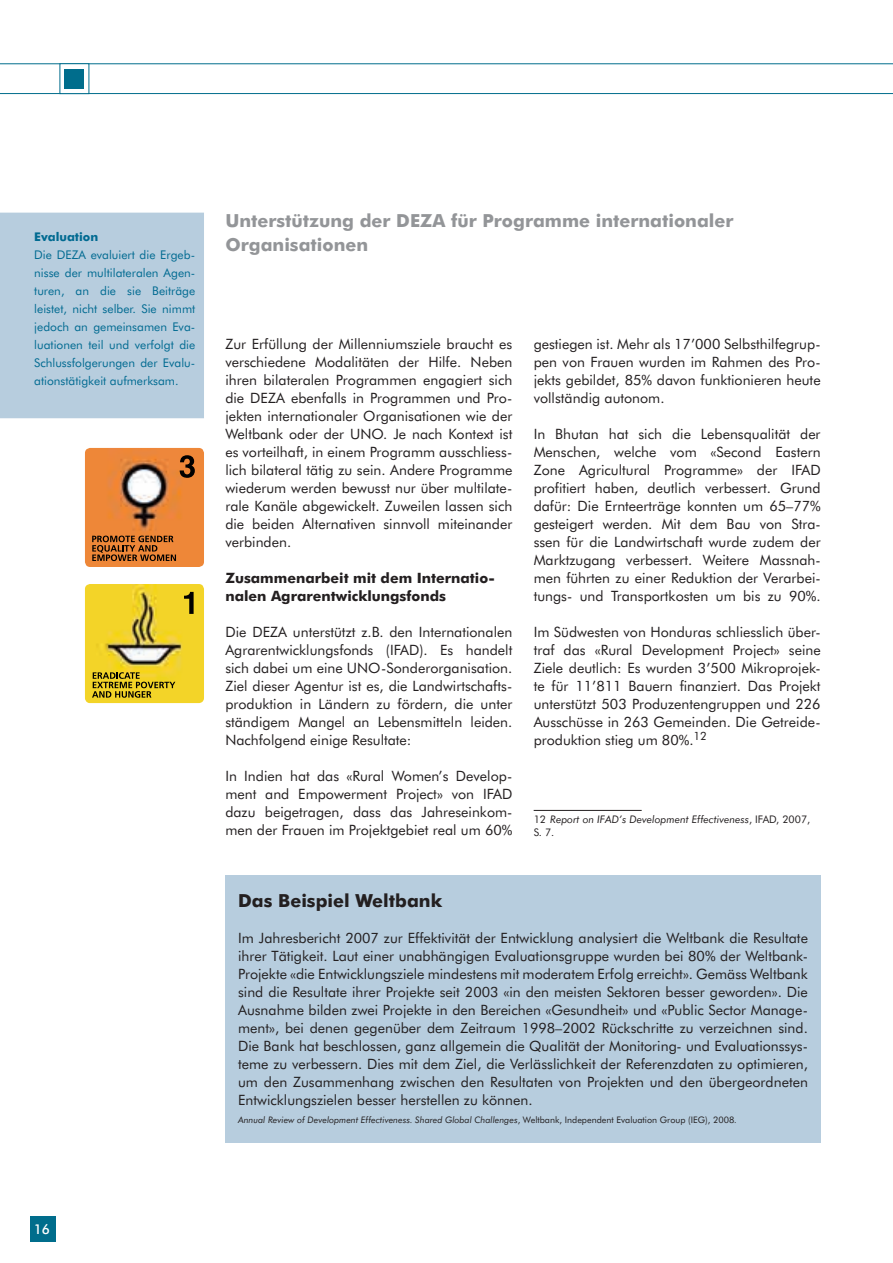
<style>
.page{position:relative;width:893px;height:1263px;background:#fff}
.page>*{position:absolute;margin:0;border:0;box-sizing:border-box;transform-origin:0 0}
.t1{font:700 18px/24px "Futura BT";color:#939598}
.t2{font:700 18px "Futura BT";color:#231f20}
.t3{font:14.25px/18px "Futura BT";color:#231f20;text-align:justify}
.t4{font:700 14.25px/18px "Futura BT";color:#231f20}
.t5{font:500 13.5px "Futura BT";color:#fff}
.t6{font:12px/18px "Futura BT";color:#006a91;text-align:justify}
.t7{font:700 12px "Futura BT";color:#006a91}
.t8{font:italic 10.5px/12.6px "Futura BT";color:#231f20}
.t9{font:italic 9px "Futura BT";color:#231f20}
.s1{font-style:normal}
</style>
<div class="page">
<hr style="left:0;top:63px;width:892px;height:1px;background:#006d8c">
<hr style="left:0;top:93px;width:892px;height:1px;background:#006d8c">
<div style="left:60px;top:63px;width:29px;height:31px;background:#fff;border:1px solid #006d8c"></div>
<div style="left:65px;top:69px;width:19px;height:19px;background:#006d8c"></div>
<div style="left:30px;top:1216px;width:25px;height:26px;background:#006d8c"></div>
<div style="left:0;top:212px;width:204px;height:207px;background:#b7cdde"></div>
<img style="left:85px;top:584px;width:119px;height:119px">
<svg style="left:184px;top:592px;width:10px;height:22px"></svg>
<svg style="left:92px;top:672px;width:83px;height:26px;background:#b39c1d"></svg>
<div style="left:225px;top:875px;width:596px;height:267px;background:#b7cdde"></div>
<img style="left:85px;top:448px;width:119px;height:119px">
<svg style="left:180px;top:455px;width:15px;height:23px"></svg>
<svg style="left:92px;top:536px;width:84px;height:25px;background:#a05b25"></svg>
<hr style="left:534px;top:810px;width:108px;height:1px;background:#231f20">
<p class="t7" style="left:34px;top:229px;width:66px">Evaluation</p>
<p class="t6" style="left:34px;top:245px;width:163px">Die DEZA evaluiert die Ergeb&shy;nisse der multilateralen Agen&shy;turen, an die sie Beiträge leistet, nicht selber. Sie nimmt jedoch an gemeinsamen Eva&shy;luationen teil und verfolgt die Schlussfolgerungen der Evalu&shy;ationstätigkeit aufmerksam.</p>
<p class="t1" style="left:225px;top:208px;width:510px">Unterstützung der DEZA für Programme internationaler<br>Organisationen</p>
<p class="t3" style="left:225px;top:335px;width:289px">Zur Erfüllung der Millenniumsziele braucht es verschiedene Modalitäten der Hilfe. Neben ihren bilateralen Programmen engagiert sich die DEZA ebenfalls in Programmen und Pro&shy;jekten internationaler Organisationen wie der Weltbank oder der UNO. Je nach Kontext ist es vorteilhaft, in einem Programm ausschliess&shy;lich bilateral tätig zu sein. Andere Programme wiederum werden bewusst nur über multilate&shy;rale Kanäle abgewickelt. Zuweilen lassen sich die beiden Alternativen sinnvoll miteinander verbinden.</p>
<p class="t4" style="left:225px;top:569px;width:271px">Zusammenarbeit mit dem Internatio&shy;nalen Agrarentwicklungsfonds</p>
<p class="t3" style="left:225px;top:623px;width:289px">Die DEZA unterstützt z.B. den Internationalen Agrarentwicklungsfonds (IFAD). Es handelt sich dabei um eine UNO-Sonderorganisation.<br>Ziel dieser Agentur ist es, die Landwirtschafts&shy;produktion in Ländern zu fördern, die unter ständigem Mangel an Lebensmitteln leiden.<br>Nachfolgend einige Resultate:</p>
<p class="t3" style="left:225px;top:767px;width:289px">In Indien hat das «Rural Women’s Develop&shy;ment and Empowerment Project» von IFAD dazu beigetragen, dass das Jahreseinkom&shy;men der Frauen im Projektgebiet real um 60%</p>
<p class="t3" style="left:534px;top:335px;width:289px">gestiegen ist. Mehr als 17’000 Selbsthilfegrup&shy;pen von Frauen wurden im Rahmen des Pro&shy;jekts gebildet, 85% davon funktionieren heute vollständig autonom.</p>
<p class="t3" style="left:534px;top:425px;width:289px">In Bhutan hat sich die Lebensqualität der Menschen, welche vom «Second Eastern Zone Agricultural Programme» der IFAD profitiert haben, deutlich verbessert. Grund dafür: Die Ernteerträge konnten um 65–77% gesteigert werden. Mit dem Bau von Stra&shy;ssen für die Landwirtschaft wurde zudem der Marktzugang verbessert. Weitere Massnah&shy;men führten zu einer Reduktion der Verarbei&shy;tungs- und Transportkosten um bis zu 90%.</p>
<p class="t3" style="left:534px;top:623px;width:289px">Im Südwesten von Honduras schliesslich über&shy;traf das «Rural Development Project» seine Ziele deutlich: Es wurden 3’500 Mikroprojek&shy;te für 11’811 Bauern finanziert. Das Projekt unterstützt 503 Produzentengruppen und 226<br>Ausschüsse in 263 Gemeinden. Die Getreide&shy;produktion stieg um 80%.<sup>12</sup></p>
<p class="t8" style="left:534px;top:813px;width:278px"><span class="s1">12</span> Report on IFAD’s Development Effectiveness<span class="s1">, IFAD, 2007,<br>S. 7.</span></p>
<p class="t2" style="left:238px;top:889px;width:206px">Das Beispiel Weltbank</p>
<p class="t3" style="left:238px;top:929px;width:571px">Im Jahresbericht 2007 zur Effektivität der Entwicklung analysiert die Weltbank die Resultate ihrer Tätigkeit. Laut einer unabhängigen Evaluationsgruppe wurden bei 80% der Weltbank-Projekte «die Entwicklungsziele mindestens mit moderatem Erfolg erreicht». Gemäss Weltbank sind die Resultate ihrer Projekte seit 2003 «in den meisten Sektoren besser geworden». Die Ausnahme bilden zwei Projekte in den Bereichen «Gesundheit» und «Public Sector Manage&shy;ment», bei denen gegenüber dem Zeitraum 1998–2002 Rückschritte zu verzeichnen sind.<br>Die Bank hat beschlossen, ganz allgemein die Qualität der Monitoring- und Evaluationssys&shy;teme zu verbessern. Dies mit dem Ziel, die Verlässlichkeit der Referenzdaten zu optimieren, um den Zusammenhang zwischen den Resultaten von Projekten und den übergeordneten Entwicklungszielen besser herstellen zu können.</p>
<p class="t9" style="left:238px;top:1114px;width:500px">Annual Review of Development Effectiveness. Shared Global Challenges<span class="s1">, Weltbank, Independent Evaluation Group (IEG), 2008</span>.</p>
<p class="t5" style="left:34px;top:1221px;width:18px">16</p>
</div>
